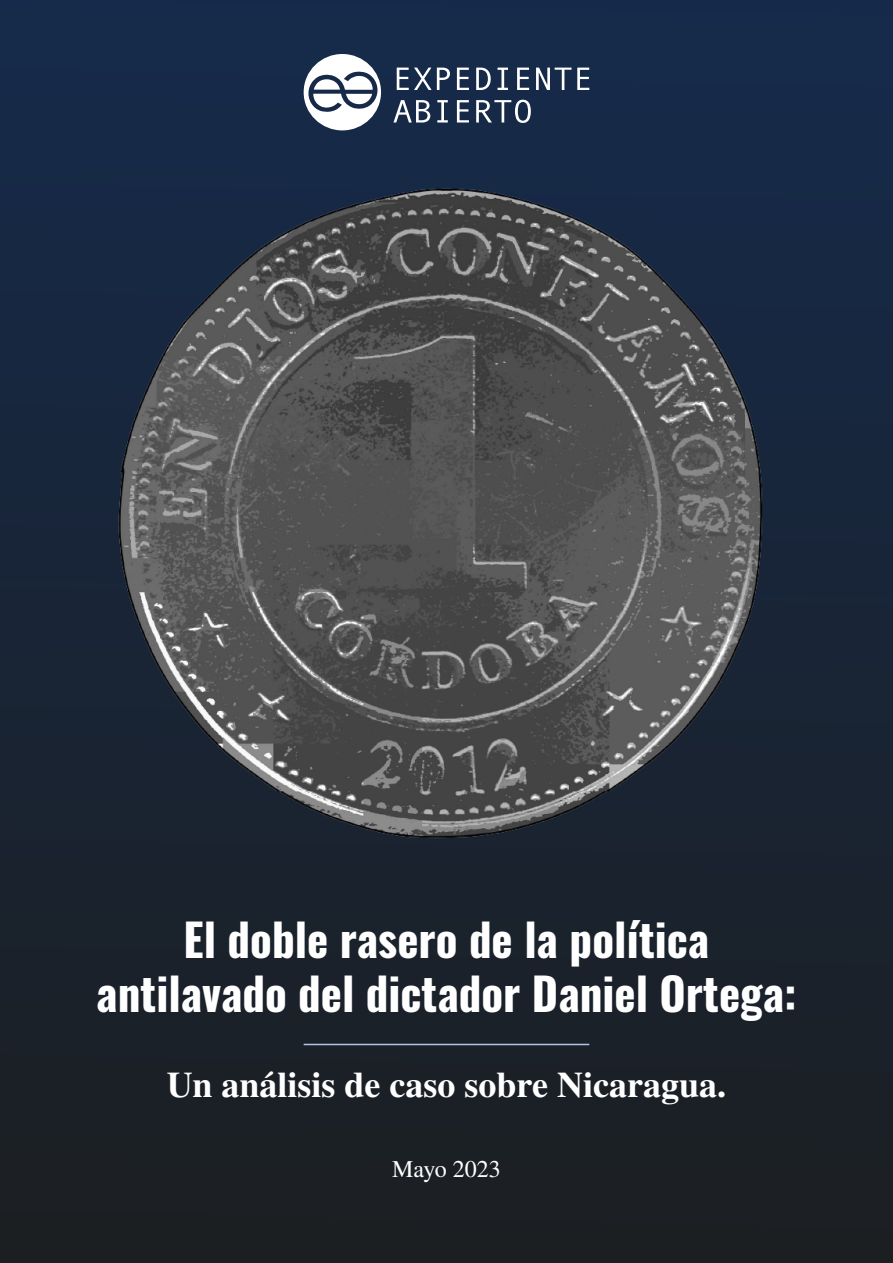
<style>
.page{position:relative;width:893px;height:1263px;background:#fff}
.page>*{position:absolute;margin:0;border:0;box-sizing:border-box;transform-origin:0 0}
.t1{font:700 45px/54px "Oswald";color:#fff;text-align:center}
.t2{font:700 36px "STIX General";color:#fff}
.t3{font:24px "STIX General";color:#fff}
</style>
<div class="page">
<img style="left:0;top:0;width:893px;height:1263px">
<hr style="left:304px;top:1044px;width:285px;height:1px;background:#b3c5e7">
<svg style="left:304px;top:54px;width:77px;height:76px"></svg>
<svg style="left:397px;top:68px;width:53px;height:22px"></svg>
<svg style="left:457px;top:68px;width:12px;height:22px"></svg>
<svg style="left:476px;top:68px;width:15px;height:22px"></svg>
<svg style="left:498px;top:68px;width:10px;height:22px"></svg>
<svg style="left:517px;top:68px;width:12px;height:22px"></svg>
<svg style="left:536px;top:68px;width:35px;height:22px"></svg>
<svg style="left:577px;top:68px;width:12px;height:22px"></svg>
<svg style="left:393px;top:100px;width:37px;height:22px"></svg>
<svg style="left:437px;top:100px;width:11px;height:22px"></svg>
<svg style="left:457px;top:100px;width:12px;height:22px"></svg>
<svg style="left:476px;top:100px;width:55px;height:23px"></svg>
<p class="t1" style="left:96px;top:908px;width:702px">El doble rasero de la política antilavado del dictador Daniel Ortega:</p>
<p class="t2" style="left:167px;top:1059px;width:561px">Un análisis de caso sobre Nicaragua.</p>
<p class="t3" style="left:392px;top:1153px;width:110px">Mayo 2023</p>
</div>
